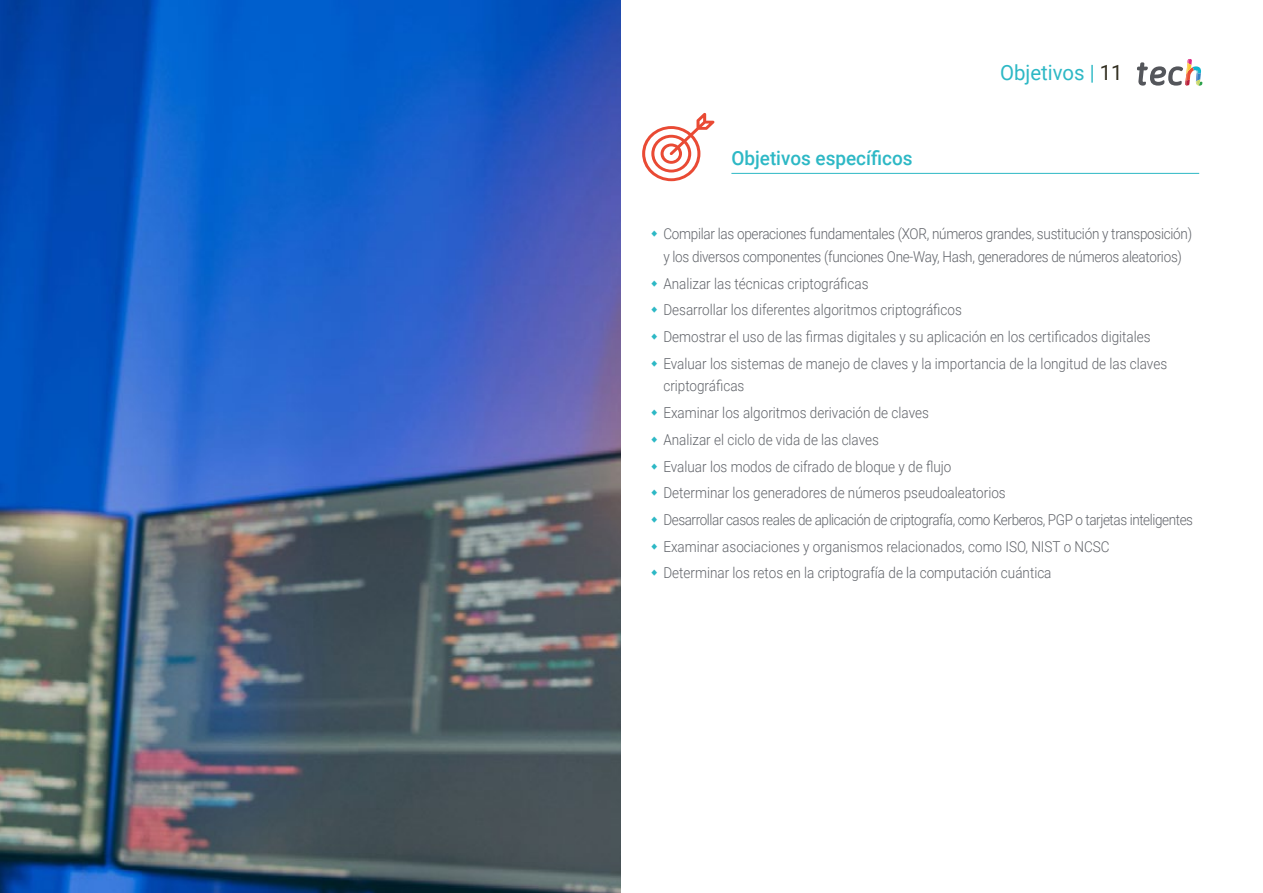
<style>
.page{position:relative;width:1263px;height:893px;background:#fff}
.page>*{position:absolute;margin:0;border:0;box-sizing:border-box;transform-origin:0 0}
.t1{font:21px "Roboto";color:#2db8c5}
.t2{font:500 19.5px "Roboto";color:#2db8c5}
.t3{font:300 15px/26.7px "Roboto";color:#61646a;scale:.9 1}
.t4{font:300 15px/22.5px "Roboto";letter-spacing:-.02em;color:#61646a;scale:.9 1}
.s1{color:#312e20}
</style>
<div class="page">
<hr style="left:731px;top:173px;width:468px;height:1px;background:#2db8c5">
<svg style="left:642px;top:113px;width:72px;height:68px"></svg>
<img style="left:0;top:0;width:621px;height:893px">
<svg style="left:1137px;top:59px;width:65px;height:27px"></svg>
<h2 class="t2" style="left:731px;top:144px;width:183px">Objetivos específicos</h2>
<h1 class="t1" style="left:1000px;top:57px;width:124px">Objetivos | <span class="s1">11</span></h1>
<p class="t4" style="left:663px;top:222px;width:589px">Compilar las operaciones fundamentales (XOR, números grandes, sustitución y transposición) y los diversos componentes (funciones One-Way, Hash, generadores de números aleatorios)</p>
<p class="t3" style="left:663px;top:269px;width:561px">Analizar las técnicas criptográficas<br>Desarrollar los diferentes algoritmos criptográficos<br>Demostrar el uso de las firmas digitales y su aplicación en los certificados digitales Evaluar los sistemas de manejo de claves y la importancia de la longitud de las claves</p>
<p class="t3" style="left:663px;top:372px;width:590px">criptográficas<br>Examinar los algoritmos derivación de claves<br>Analizar el ciclo de vida de las claves<br>Evaluar los modos de cifrado de bloque y de flujo<br>Determinar los generadores de números pseudoaleatorios<br>Desarrollar casos reales de aplicación de criptografía, como Kerberos, PGP o tarjetas inteligentes Examinar asociaciones y organismos relacionados, como ISO, NIST o NCSC<br>Determinar los retos en la criptografía de la computación cuántica</p>
</div>
